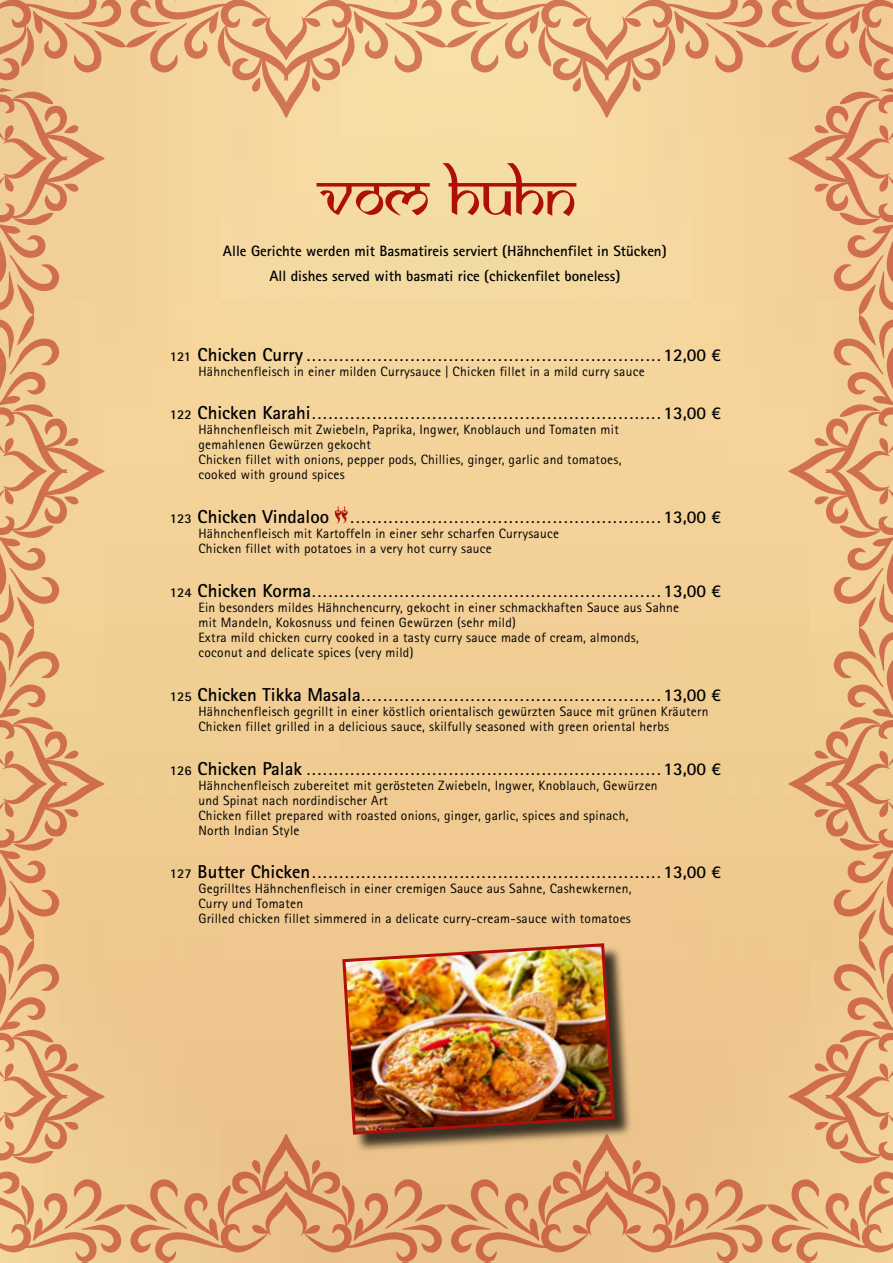
<style>
.page{position:relative;width:893px;height:1263px;background:#fff}
.page>*{position:absolute;margin:0;border:0;box-sizing:border-box;transform-origin:0 0}
.t1{font:60px "Samarkan Normal";color:#ae0f0a}
.t2{font:18px "Rotis Sans Serif";color:#000}
.t3{font:700 15px/25.5px "Rotis Sans Serif";color:#000;text-align:center}
.t4{font:13.5px/15px "Rotis Sans Serif";letter-spacing:.02em;color:#000}
.s1{font-weight:700;font-size:13.5px}
.s2{font-weight:700;font-size:18.75px}
.s3{font-weight:700}
</style>
<div class="page">
<svg style="left:0;top:0;width:893px;height:118px;background:#ecc08d"></svg>
<svg style="left:0;top:1133px;width:893px;height:130px;background:#e5b17e"></svg>
<svg style="left:0;top:87px;width:105px;height:1078px;background:#e9b984"></svg>
<svg style="left:788px;top:87px;width:105px;height:1078px;background:#eaba85"></svg>
<svg style="left:335px;top:506px;width:13px;height:17px"></svg>
<div style="left:345px;top:946px;width:288px;height:207px;background:#000;opacity:.75"></div>
<img style="left:341px;top:942px;width:275px;height:194px">
<h1 class="t1" style="left:317px;top:160px;width:260px">vom huhn</h1>
<p class="t3" style="left:223px;top:238px;width:445px">Alle Gerichte werden mit Basmatireis serviert (Hähnchenfilet in Stücken)<br>All dishes served with basmati rice (chickenfilet boneless)</p>
<h2 class="t2" style="left:170px;top:344px;width:553px"><span class="s1">121</span> <span class="s2">Chicken Curry</span>.................................................................<span class="s3">12,00 €</span></h2>
<p class="t4" style="left:198px;top:363px;width:448px">Hähnchenfleisch in einer milden Currysauce | Chicken fillet in a mild curry sauce</p>
<h2 class="t2" style="left:170px;top:403px;width:553px"><span class="s1">122</span> <span class="s2">Chicken Karahi</span>................................................................<span class="s3">13,00 €</span></h2>
<p class="t4" style="left:198px;top:422px;width:424px">Hähnchenfleisch mit Zwiebeln, Paprika, Ingwer, Knoblauch und Tomaten mit gemahlenen Gewürzen gekocht<br>Chicken fillet with onions, pepper pods, Chillies, ginger, garlic and tomatoes, cooked with ground spices</p>
<h2 class="t2" style="left:170px;top:506px;width:553px"><span class="s1">123</span> <span class="s2">Chicken Vindaloo</span> .........................................................<span class="s3">13,00 €</span></h2>
<p class="t4" style="left:198px;top:526px;width:362px">Hähnchenfleisch mit Kartoffeln in einer sehr scharfen Currysauce<br>Chicken fillet with potatoes in a very hot curry sauce</p>
<h2 class="t2" style="left:170px;top:580px;width:553px"><span class="s1">124</span> <span class="s2">Chicken Korma</span>................................................................<span class="s3">13,00 €</span></h2>
<p class="t4" style="left:198px;top:600px;width:482px">Ein besonders mildes Hähnchencurry, gekocht in einer schmackhaften Sauce aus Sahne mit Mandeln, Kokosnuss und feinen Gewürzen (sehr mild)<br>Extra mild chicken curry cooked in a tasty curry sauce made of cream, almonds, coconut and delicate spices (very mild)</p>
<h2 class="t2" style="left:170px;top:684px;width:553px"><span class="s1">125</span> <span class="s2">Chicken Tikka Masala</span>.......................................................<span class="s3">13,00 €</span></h2>
<p class="t4" style="left:198px;top:704px;width:511px">Hähnchenfleisch gegrillt in einer köstlich orientalisch gewürzten Sauce mit grünen Kräutern<br>Chicken fillet grilled in a delicious sauce, skilfully seasoned with green oriental herbs</p>
<h2 class="t2" style="left:170px;top:758px;width:553px"><span class="s1">126</span> <span class="s2">Chicken Palak</span> .................................................................<span class="s3">13,00 €</span></h2>
<p class="t4" style="left:198px;top:777px;width:461px">Hähnchenfleisch zubereitet mit gerösteten Zwiebeln, Ingwer, Knoblauch, Gewürzen und Spinat nach nordindischer Art<br>Chicken fillet prepared with roasted onions, ginger, garlic, spices and spinach, North Indian Style</p>
<h2 class="t2" style="left:170px;top:862px;width:553px"><span class="s1">127</span> <span class="s2">Butter Chicken</span>................................................................<span class="s3">13,00 €</span></h2>
<p class="t4" style="left:198px;top:881px;width:435px">Gegrilltes Hähnchenfleisch in einer cremigen Sauce aus Sahne, Cashewkernen,<br>Curry und Tomaten<br>Grilled chicken fillet simmered in a delicate curry-cream-sauce with tomatoes</p>
</div>
